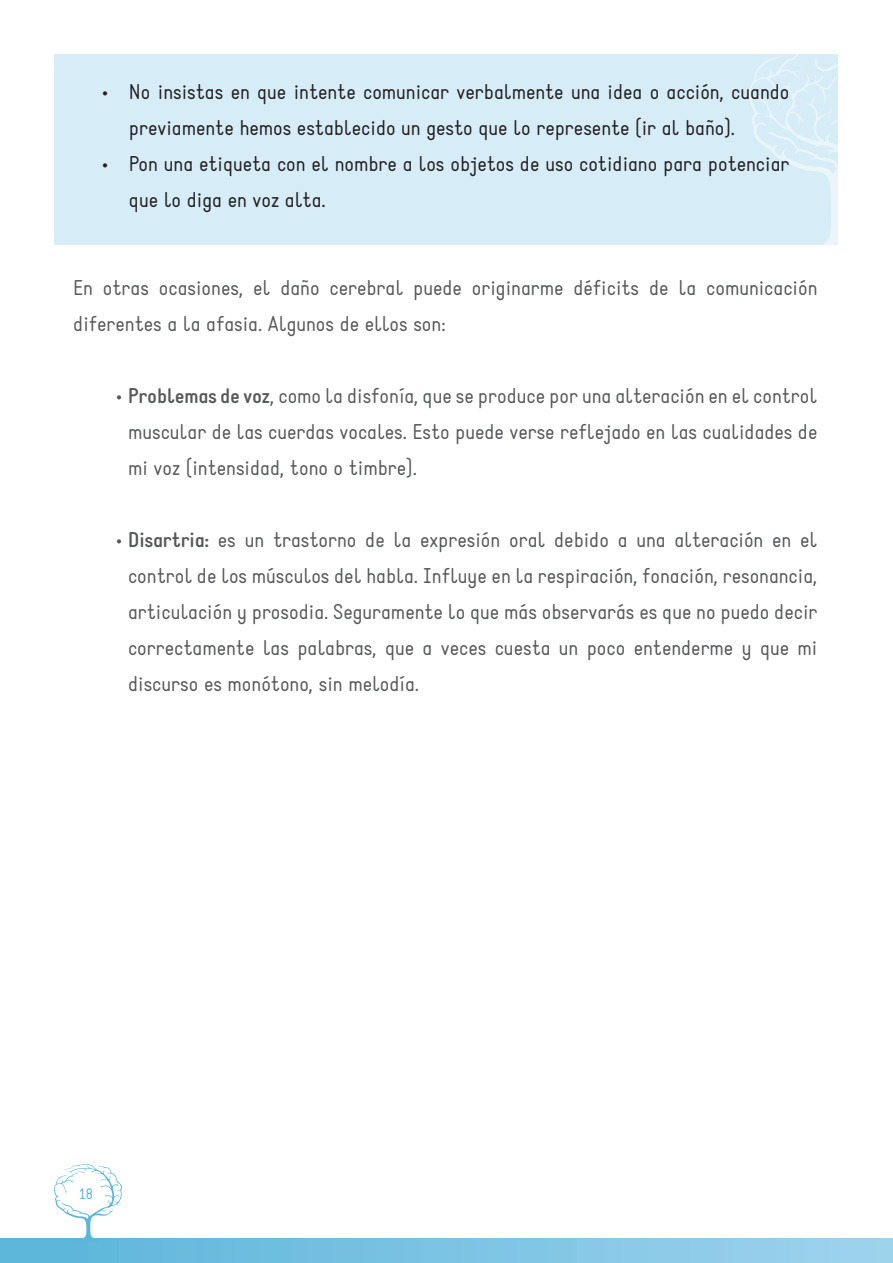
<style>
.page{position:relative;width:893px;height:1263px;background:#fff}
.page>*{position:absolute;margin:0;border:0;box-sizing:border-box;transform-origin:0 0}
.t1{font:21px/36px "Static";color:#57585a;text-align:justify}
.t2{font:21px/36px "Static";color:#231f20}
.t3{font:15px "Static";color:#5bb6da}
.s1{font-weight:700}
</style>
<div class="page">
<div style="left:0;top:1238px;width:893px;height:25px;background:linear-gradient(to right,#59b5da,#9fd3ed)"></div>
<svg style="left:54px;top:1164px;width:68px;height:79px"></svg>
<div style="left:54px;top:54px;width:783px;height:190px;background:#d6ecf6"></div>
<svg style="left:749px;top:54px;width:88px;height:190px"></svg>
<p class="t2" style="left:129px;top:74px;width:662px;text-indent:-27px">• No insistas en que intente comunicar verbalmente una idea o acción, cuando previamente hemos establecido un gesto que lo represente (ir al baño).</p>
<p class="t2" style="left:129px;top:146px;width:662px;text-indent:-27px">• Pon una etiqueta con el nombre a los objetos de uso cotidiano para potenciar que lo diga en voz alta.</p>
<p class="t1" style="left:73px;top:270px;width:746px">En otras ocasiones, el daño cerebral puede originarme déficits de la comunicación diferentes a la afasia. Algunos de ellos son:</p>
<p class="t1" style="left:128px;top:378px;width:691px;text-indent:-12px">• <span class="s1">Problemas de voz</span>, como la disfonía, que se produce por una alteración en el control muscular de las cuerdas vocales. Esto puede verse reflejado en las cualidades de mi voz (intensidad, tono o timbre).</p>
<p class="t1" style="left:128px;top:522px;width:691px;text-indent:-12px">• <span class="s1">Disartria:</span> es un trastorno de la expresión oral debido a una alteración en el control de los músculos del habla. Influye en la respiración, fonación, resonancia, articulación y prosodia. Seguramente lo que más observarás es que no puedo decir correctamente las palabras, que a veces cuesta un poco entenderme y que mi discurso es monótono, sin melodía.</p>
<p class="t3" style="left:79px;top:1185px;width:16px">18</p>
</div>
